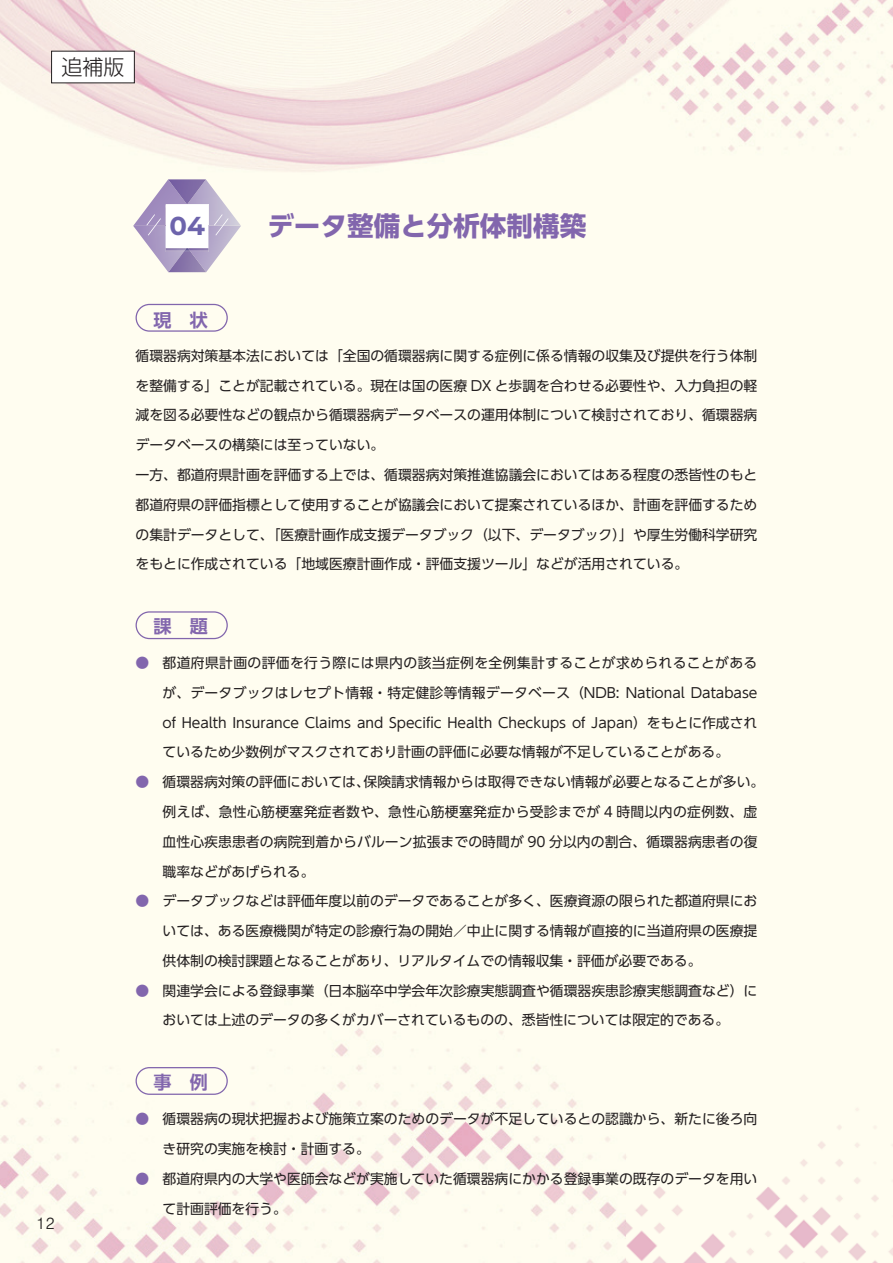
<style>
.page{position:relative;width:893px;height:1263px;background:#fff}
.page>*{position:absolute;margin:0;border:0;box-sizing:border-box;transform-origin:0 0}
.t1{font:700 26.55px "UD Shin Go Pro";color:#8266ad}
.t2{font:700 25.95px "Montserrat";color:#6d64ac}
.t3{font:300 21px "UD Shin Go Pro";color:#231f20}
.t4{font:700 18px "UD Shin Go Pro De";color:#8266ad}
.t5{font:300 16.95px "Nimbus San";color:#231f20}
.t6{font:13.8px/29.7px "UD Shin Go Pro";color:#231f20}
.s1{color:#8266ad}
</style>
<div class="page">
<img style="left:0;top:0;width:893px;height:1263px">
<div style="left:52px;top:51px;width:82px;height:32px;background:#fff"></div>
<div style="left:136px;top:611px;width:92px;height:28px;border:1px solid #8266ad;border-radius:13px"></div>
<div style="left:136px;top:304px;width:92px;height:28px;border:1px solid #8266ad;border-radius:13px"></div>
<div style="left:136px;top:1067px;width:92px;height:28px;border:1px solid #8266ad;border-radius:13px"></div>
<svg style="left:133px;top:179px;width:108px;height:93px"></svg>
<h3 class="t3" style="left:61px;top:50px;width:65px">追補版</h3>
<p class="t5" style="left:36px;top:1215px;width:21px">12</p>
<h2 class="t2" style="left:170px;top:207px;width:37px">04</h2>
<h1 class="t1" style="left:267px;top:204px;width:320px">データ整備と分析体制構築</h1>
<h3 class="t4" style="left:154px;top:305px;width:56px">現　状</h3>
<p class="t6" style="left:136px;top:340px;width:623px">循環器病対策基本法においては「全国の循環器病に関する症例に係る情報の収集及び提供を行う体制を整備する」ことが記載されている。現在は国の医療 DX と歩調を合わせる必要性や、入力負担の軽減を図る必要性などの観点から循環器病データベースの運用体制について検討されており、循環器病データベースの構築には至っていない。<br>一方、都道府県計画を評価する上では、循環器病対策推進協議会においてはある程度の悉皆性のもと都道府県の評価指標として使用することが協議会において提案されているほか、計画を評価するための集計データとして、「医療計画作成支援データブック（以下、データブック）」や厚生労働科学研究をもとに作成されている「地域医療計画作成・評価支援ツール」などが活用されている。</p>
<h3 class="t4" style="left:136px;top:611px;width:74px">　課　題</h3>
<p class="t6" style="left:163px;top:648px;width:596px;text-align:justify;text-indent:-27px"><span class="s1">●</span> 都道府県計画の評価を行う際には県内の該当症例を全例集計することが求められることがあるが、データブックはレセプト情報・特定健診等情報データベース（NDB: National Database of Health Insurance Claims and Specific Health Checkups of Japan）をもとに作成されているため少数例がマスクされており計画の評価に必要な情報が不足していることがある。</p>
<p class="t6" style="left:163px;top:767px;width:603px;text-indent:-27px"><span class="s1">●</span> 循環器病対策の評価においては、保険請求情報からは取得できない情報が必要となることが多い。例えば、急性心筋梗塞発症者数や、急性心筋梗塞発症から受診までが 4 時間以内の症例数、虚血性心疾患患者の病院到着からバルーン拡張までの時間が 90 分以内の割合、循環器病患者の復職率などがあげられる。</p>
<p class="t6" style="left:163px;top:886px;width:596px;text-align:justify;text-indent:-27px"><span class="s1">●</span> データブックなどは評価年度以前のデータであることが多く、医療資源の限られた都道府県においては、ある医療機関が特定の診療行為の開始／中止に関する情報が直接的に当道府県の医療提供体制の検討課題となることがあり、リアルタイムでの情報収集・評価が必要である。</p>
<p class="t6" style="left:136px;top:975px;width:623px;text-align:center"><span class="s1">●</span> 関連学会による登録事業（日本脳卒中学会年次診療実態調査や循環器疾患診療実態調査など）においては上述のデータの多くがカバーされているものの、悉皆性については限定的である。</p>
<h3 class="t4" style="left:154px;top:1067px;width:56px">事　例</h3>
<p class="t6" style="left:163px;top:1104px;width:596px;text-indent:-27px"><span class="s1">●</span> 循環器病の現状把握および施策立案のためのデータが不足しているとの認識から、新たに後ろ向き研究の実施を検討・計画する。</p>
<p class="t6" style="left:163px;top:1163px;width:596px;text-indent:-27px"><span class="s1">●</span> 都道府県内の大学や医師会などが実施していた循環器病にかかる登録事業の既存のデータを用いて計画評価を行う。</p>
</div>
